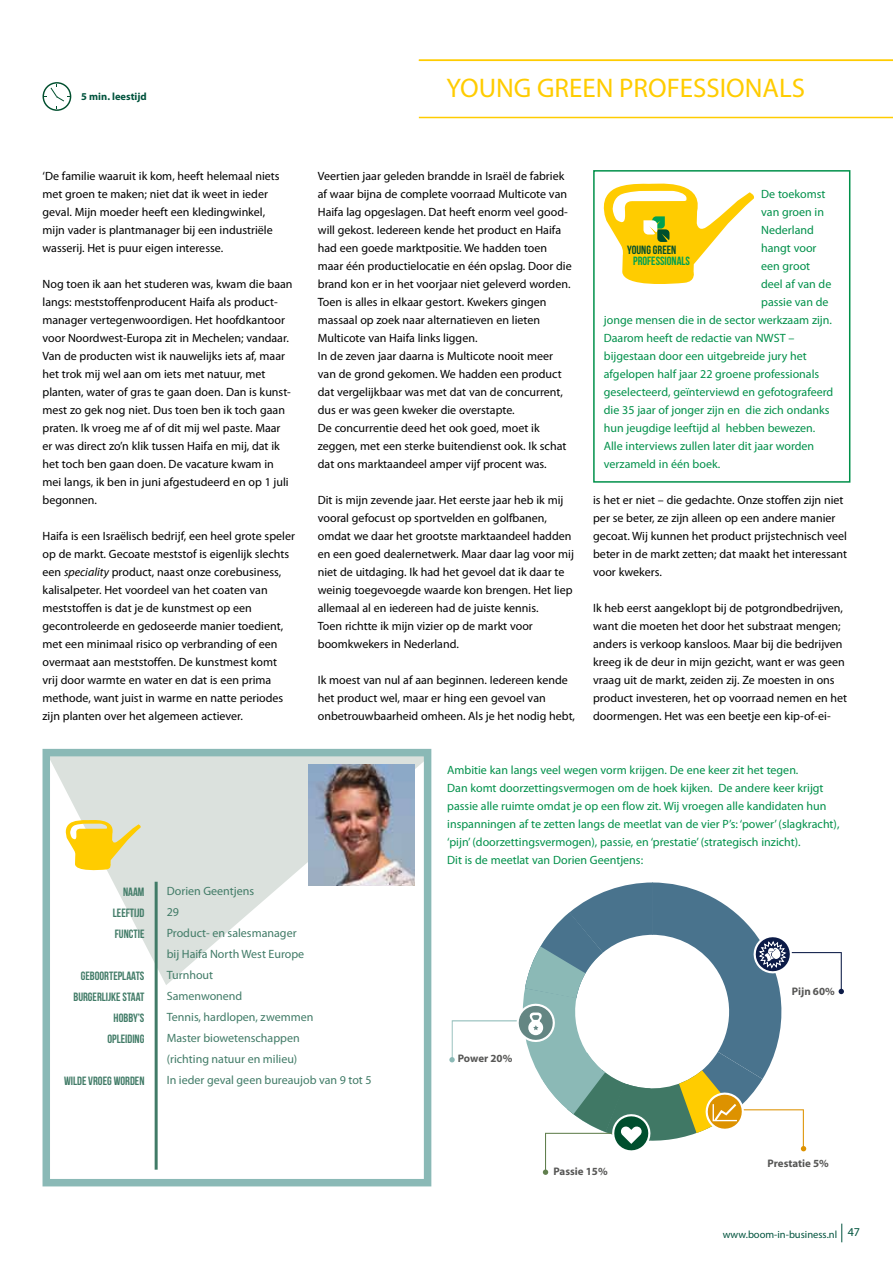
<style>
.page{position:relative;width:893px;height:1263px;background:#fff}
.page>*{position:absolute;margin:0;border:0;box-sizing:border-box;transform-origin:0 0}
.t1{font:27px "Myriad Pro";color:#fc0}
.t2{font:12px/18px "Myriad Pro";color:#000}
.t3{font:12px/18px "Myriad Pro";color:#00904a}
.t4{font:12px/21px "Myriad Pro";color:#417b67}
.t5{font:12px/21px "Bebas Neue";color:#417b67;text-align:justify}
.t6{font:12px "Bebas Neue";color:#00a151}
.t7{font:12px "Bebas Neue";color:#004f2e}
.t8{font:700 10.95px "Myriad Pro";color:#575756}
.t9{font:10.5px "Myriad Pro";color:#00533d}
.t10{font:700 10.5px "Myriad Pro";color:#00533d}
.s1{font-style:italic}
</style>
<div class="page">
<svg style="left:841px;top:1223px;width:1px;height:19px"></svg>
<hr style="left:419px;top:117px;width:474px;height:1px;background:#fc0">
<hr style="left:419px;top:60px;width:474px;height:1px;background:#fc0">
<svg style="left:43px;top:82px;width:28px;height:29px"></svg>
<svg style="left:52px;top:758px;width:370px;height:227px;fill:#dbe1dd"></svg>
<div style="left:43px;top:749px;width:388px;height:437px;border:8px solid #8ab9b6"></div>
<img style="left:309px;top:765px;width:105px;height:121px">
<hr style="left:155px;top:882px;width:3px;height:288px;background:#417b67">
<svg style="left:63px;top:817px;width:78px;height:55px;background:#f1dc7c"></svg>
<svg style="left:449px;top:882px;width:395px;height:293px"></svg>
<div style="left:593px;top:170px;width:257px;height:313px;border:2px solid #00904a"></div>
<svg style="left:604px;top:184px;width:150px;height:100px"></svg>
<p class="t10" style="left:81px;top:90px;width:67px">5 min. leestijd</p>
<h1 class="t1" style="left:446px;top:71px;width:360px">YOUNG GREEN PROFESSIONALS</h1>
<p class="t2" style="left:43px;top:167px;width:239px">‘De familie waaruit ik kom, heeft helemaal niets met groen te maken; niet dat ik weet in ieder geval. Mijn moeder heeft een kledingwinkel, mijn vader is plantmanager bij een industriële wasserij. Het is puur eigen interesse.</p>
<p class="t2" style="left:43px;top:275px;width:252px">Nog toen ik aan het studeren was, kwam die baan langs: meststoffenproducent Haifa als product&shy;manager vertegenwoordigen. Het hoofdkantoor voor Noordwest-Europa zit in Mechelen; vandaar.<br>Van de producten wist ik nauwelijks iets af, maar het trok mij wel aan om iets met natuur, met planten, water of gras te gaan doen. Dan is kunst&shy;mest zo gek nog niet. Dus toen ben ik toch gaan praten. Ik vroeg me af of dit mij wel paste. Maar er was direct zo’n klik tussen Haifa en mij, dat ik het toch ben gaan doen. De vacature kwam in mei langs, ik ben in juni afgestudeerd en op 1 juli begonnen.</p>
<p class="t2" style="left:43px;top:527px;width:254px">Haifa is een Israëlisch bedrijf, een heel grote speler op de markt. Gecoate meststof is eigenlijk slechts een <span class="s1">speciality</span> product, naast onze corebusiness, kalisalpeter. Het voordeel van het coaten van meststoffen is dat je de kunstmest op een gecontroleerde en gedoseerde manier toedient, met een minimaal risico op verbranding of een overmaat aan meststoffen. De kunstmest komt vrij door warmte en water en dat is een prima methode, want juist in warme en natte periodes zijn planten over het algemeen actiever.</p>
<p class="t2" style="left:318px;top:167px;width:255px">Veertien jaar geleden brandde in Israël de fabriek af waar bijna de complete voorraad Multicote van Haifa lag opgeslagen. Dat heeft enorm veel good&shy;will gekost. Iedereen kende het product en Haifa had een goede marktpositie. We hadden toen maar één productielocatie en één opslag. Door die brand kon er in het voorjaar niet geleverd worden.<br>Toen is alles in elkaar gestort. Kwekers gingen massaal op zoek naar alternatieven en lieten Multicote van Haifa links liggen.<br>In de zeven jaar daarna is Multicote nooit meer van de grond gekomen. We hadden een product dat vergelijkbaar was met dat van de concurrent, dus er was geen kweker die overstapte.<br>De concurrentie deed het ook goed, moet ik zeggen, met een sterke buitendienst ook. Ik schat dat ons marktaandeel amper vijf procent was.</p>
<p class="t2" style="left:318px;top:491px;width:258px">Dit is mijn zevende jaar. Het eerste jaar heb ik mij vooral gefocust op sportvelden en golfbanen, omdat we daar het grootste marktaandeel hadden en een goed dealernetwerk. Maar daar lag voor mij niet de uitdaging. Ik had het gevoel dat ik daar te weinig toegevoegde waarde kon brengen. Het liep allemaal al en iedereen had de juiste kennis.<br>Toen richtte ik mijn vizier op de markt voor boomkwekers in Nederland.</p>
<p class="t2" style="left:318px;top:671px;width:259px">Ik moest van nul af aan beginnen. Iedereen kende het product wel, maar er hing een gevoel van onbetrouwbaarheid omheen. Als je het nodig hebt,</p>
<p class="t3" style="left:761px;top:185px;width:66px">De toekomst</p>
<p class="t3" style="left:761px;top:203px;width:64px">van groen in</p>
<p class="t3" style="left:761px;top:221px;width:54px">Nederland</p>
<p class="t3" style="left:761px;top:239px;width:57px">hangt voor</p>
<p class="t3" style="left:761px;top:257px;width:51px">een groot</p>
<p class="t3" style="left:761px;top:275px;width:72px">deel af van de</p>
<p class="t3" style="left:761px;top:293px;width:69px">passie van de</p>
<p class="t3" style="left:604px;top:311px;width:230px">jonge mensen die in de sector werkzaam zijn.</p>
<p class="t3" style="left:604px;top:329px;width:192px">Daarom heeft de redactie van NWST –</p>
<p class="t3" style="left:604px;top:347px;width:205px">bijgestaan door een uitgebreide jury het</p>
<p class="t3" style="left:604px;top:365px;width:217px">afgelopen half jaar 22 groene professionals</p>
<p class="t3" style="left:604px;top:383px;width:231px">geselecteerd, geïnterviewd en gefotografeerd</p>
<p class="t3" style="left:604px;top:401px;width:227px">die 35 jaar of jonger zijn en die zich ondanks</p>
<p class="t3" style="left:604px;top:419px;width:213px">hun jeugdige leeftijd al hebben bewezen.</p>
<p class="t3" style="left:604px;top:437px;width:212px">Alle interviews zullen later dit jaar worden</p>
<p class="t3" style="left:604px;top:455px;width:118px">verzameld in één boek.</p>
<p class="t7" style="left:627px;top:243px;width:50px">YOUNG GREEN</p>
<p class="t6" style="left:633px;top:254px;width:58px">PROFESSIONALS</p>
<p class="t2" style="left:593px;top:491px;width:256px">is het er niet – die gedachte. Onze stoffen zijn niet per se beter, ze zijn alleen op een andere manier gecoat. Wij kunnen het product prijstechnisch veel beter in de markt zetten; dat maakt het interessant voor kwekers.</p>
<p class="t2" style="left:593px;top:599px;width:256px">Ik heb eerst aangeklopt bij de potgrondbedrijven, want die moeten het door het substraat mengen; anders is verkoop kansloos. Maar bij die bedrijven kreeg ik de deur in mijn gezicht, want er was geen vraag uit de markt, zeiden zij. Ze moesten in ons product investeren, het op voorraad nemen en het doormengen. Het was een beetje een kip-of-ei-</p>
<p class="t3" style="left:447px;top:761px;width:394px">Ambitie kan langs veel wegen vorm krijgen. De ene keer zit het tegen.<br>Dan komt doorzettingsvermogen om de hoek kijken. De andere keer krijgt passie alle ruimte omdat je op een flow zit. Wij vroegen alle kandidaten hun inspanningen af te zetten langs de meetlat van de vier P’s: ‘power’ (slagkracht), ‘pijn’ (doorzettingsvermogen), passie, en ‘prestatie’ (strategisch inzicht).<br>Dit is de meetlat van Dorien Geentjens:</p>
<p class="t5" style="left:113px;top:881px;width:33px;text-indent:10px">NAAM LEEFTIJD FUNCTIE</p>
<p class="t5" style="left:74px;top:965px;width:72px;text-align:right">GEBOORTEPLAATS<br>BURGERLIJKE STAAT<br>HOBBY’S<br>OPLEIDING</p>
<p class="t5" style="left:64px;top:1070px;width:82px">WILDE VROEG WORDEN</p>
<p class="t4" style="left:167px;top:880px;width:206px">Dorien Geentjens<br>29<br>Product- en salesmanager<br>bij Haifa North West Europe<br>Turnhout<br>Samenwonend<br>Tennis, hardlopen, zwemmen<br>Master biowetenschappen<br>(richting natuur en milieu)<br>In ieder geval geen bureaujob van 9 tot 5</p>
<p class="t8" style="left:458px;top:1051px;width:56px">Power 20%</p>
<p class="t8" style="left:553px;top:1164px;width:56px">Passie 15%</p>
<p class="t8" style="left:792px;top:984px;width:44px">Pijn 60%</p>
<p class="t8" style="left:767px;top:1156px;width:63px">Prestatie 5%</p>
<p class="t9" style="left:723px;top:1228px;width:139px">www.boom-in-business.nl <sup>47</sup></p>
</div>
